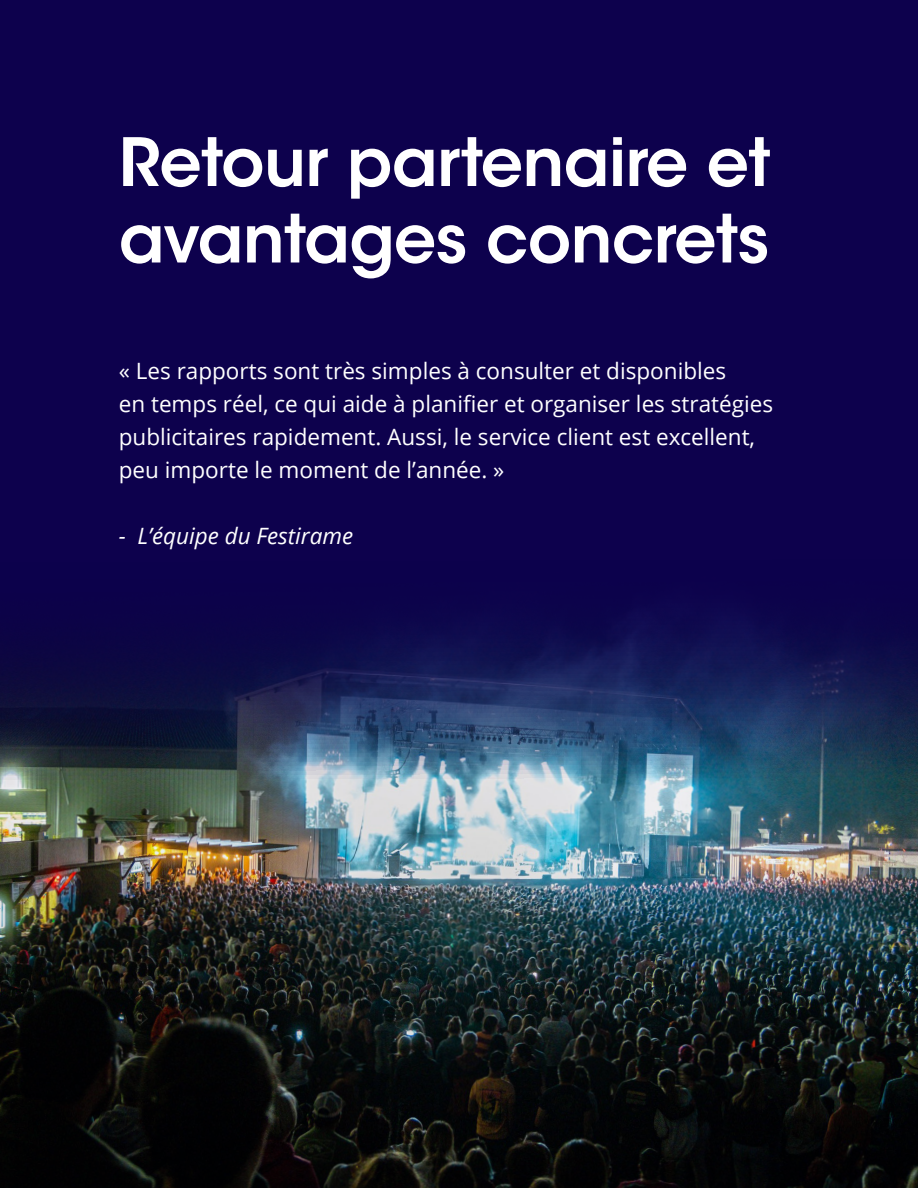
<style>
.page{position:relative;width:918px;height:1188px;background:#fff}
.page>*{position:absolute;margin:0;border:0;box-sizing:border-box;transform-origin:0 0}
.Titre{font:600 66px/76.5px "ITC Avant Garde Std";letter-spacing:-.01em;color:#fff}
.t1{font:22.5px/33px "Open Sans";color:#fff}
.t2{font:italic 22.5px "Open Sans";color:#fff}
</style>
<div class="page">
<img style="left:0;top:0;width:918px;height:1188px">
<p class="Titre" style="left:119px;top:124px;width:653px">Retour partenaire et avantages concrets</p>
<p class="t1" style="left:119px;top:354px;width:656px">« Les rapports sont très simples à consulter et disponibles<br>en temps réel, ce qui aide à planifier et organiser les stratégies publicitaires rapidement. Aussi, le service client est excellent, peu importe le moment de l’année. »</p>
<p class="t2" style="left:119px;top:520px;width:236px">- L’équipe du Festirame</p>
</div>
